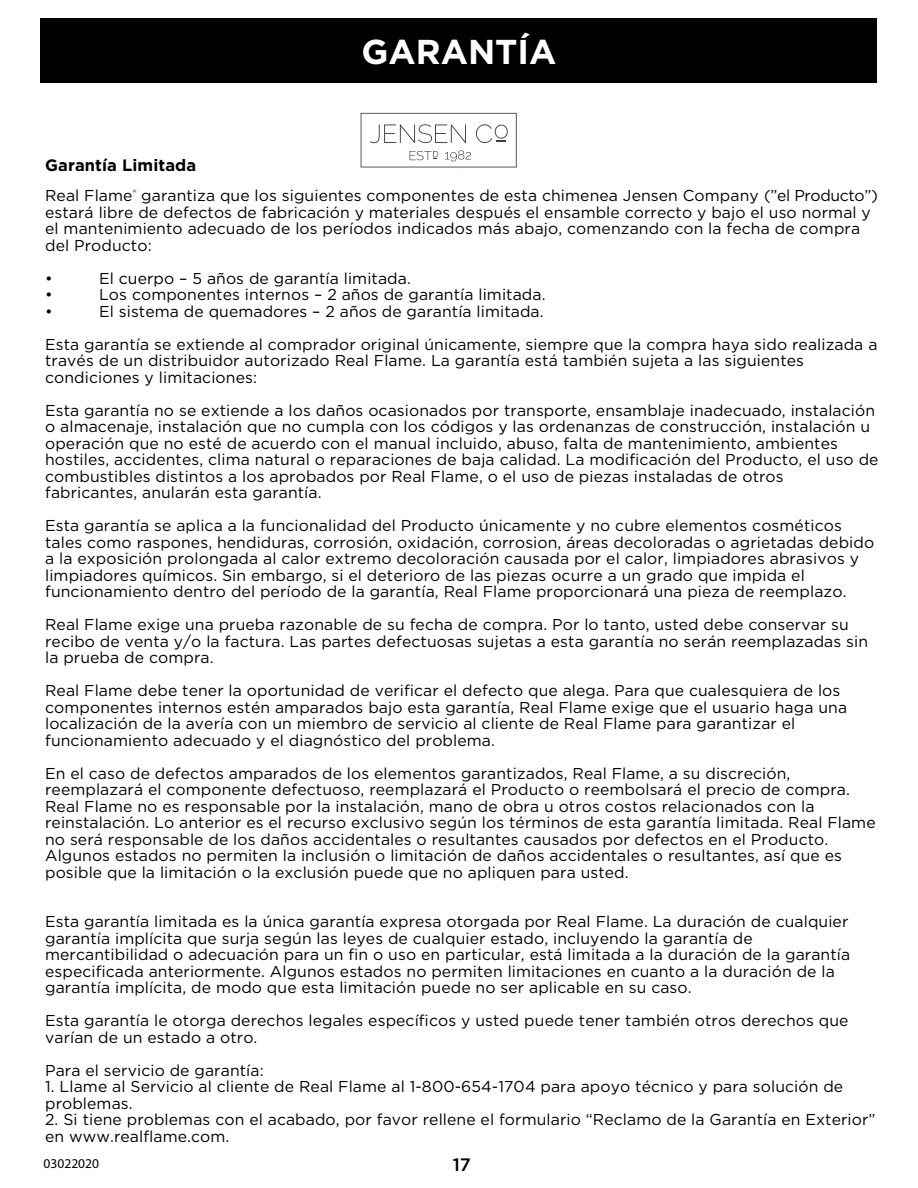
<style>
.page{position:relative;width:918px;height:1188px;background:#fff}
.page>*{position:absolute;margin:0;border:0;box-sizing:border-box;transform-origin:0 0}
.t1{font:700 34.5px "Gotham";color:#fff}
.t2{font:500 18px "Gotham";color:#000}
.t3{font:700 16.5px "Gotham";letter-spacing:.005em;color:#000}
.t4{font:15.75px/16.5px "Gotham";letter-spacing:.005em;color:#000}
.t5{font:13.5px "Myriad Pro";color:#000}
</style>
<div class="page">
<div style="left:40px;top:18px;width:838px;height:65px;background:#000"></div>
<svg style="left:361px;top:113px;width:156px;height:58px"></svg>
<h1 class="t1" style="left:362px;top:28px;width:196px">GARANTÍA</h1>
<p class="t3" style="left:45px;top:154px;width:153px">Garantía Limitada</p>
<p class="t4" style="left:45px;top:187px;width:834px">Real Flame<sup>®</sup> garantiza que los siguientes componentes de esta chimenea Jensen Company (”el Producto”) estará libre de defectos de fabricación y materiales después el ensamble correcto y bajo el uso normal y el mantenimiento adecuado de los períodos indicados más abajo, comenzando con la fecha de compra del Producto:</p>
<p class="t4" style="left:45px;top:269px;width:9px">•</p>
<p class="t4" style="left:99px;top:269px;width:313px">El cuerpo – 5 años de garantía limitada.</p>
<p class="t4" style="left:45px;top:286px;width:9px">•</p>
<p class="t4" style="left:99px;top:286px;width:448px">Los componentes internos – 2 años de garantía limitada.</p>
<p class="t4" style="left:45px;top:302px;width:9px">•</p>
<p class="t4" style="left:45px;top:294px;width:834px;line-height:33px;text-indent:54px">El sistema de quemadores – 2 años de garantía limitada.<br>Esta garantía se extiende al comprador original únicamente, siempre que la compra haya sido realizada a</p>
<p class="t4" style="left:45px;top:352px;width:761px">través de un distribuidor autorizado Real Flame. La garantía está también sujeta a las siguientes condiciones y limitaciones:</p>
<p class="t4" style="left:45px;top:401px;width:835px">Esta garantía no se extiende a los daños ocasionados por transporte, ensamblaje inadecuado, instalación o almacenaje, instalación que no cumpla con los códigos y las ordenanzas de construcción, instalación u operación que no esté de acuerdo con el manual incluido, abuso, falta de mantenimiento, ambientes hostiles, accidentes, clima natural o reparaciones de baja calidad. La modificación del Producto, el uso de combustibles distintos a los aprobados por Real Flame, o el uso de piezas instaladas de otros fabricantes, anularán esta garantía.</p>
<p class="t4" style="left:45px;top:517px;width:831px">Esta garantía se aplica a la funcionalidad del Producto únicamente y no cubre elementos cosméticos tales como raspones, hendiduras, corrosión, oxidación, corrosion, áreas decoloradas o agrietadas debido a la exposición prolongada al calor extremo decoloración causada por el calor, limpiadores abrasivos y limpiadores químicos. Sin embargo, si el deterioro de las piezas ocurre a un grado que impida el funcionamiento dentro del período de la garantía, Real Flame proporcionará una pieza de reemplazo.</p>
<p class="t4" style="left:45px;top:616px;width:824px">Real Flame exige una prueba razonable de su fecha de compra. Por lo tanto, usted debe conservar su recibo de venta y/o la factura. Las partes defectuosas sujetas a esta garantía no serán reemplazadas sin la prueba de compra.</p>
<p class="t4" style="left:45px;top:682px;width:803px">Real Flame debe tener la oportunidad de verificar el defecto que alega. Para que cualesquiera de los componentes internos estén amparados bajo esta garantía, Real Flame exige que el usuario haga una localización de la avería con un miembro de servicio al cliente de Real Flame para garantizar el funcionamiento adecuado y el diagnóstico del problema.</p>
<p class="t4" style="left:45px;top:765px;width:832px">En el caso de defectos amparados de los elementos garantizados, Real Flame, a su discreción, reemplazará el componente defectuoso, reemplazará el Producto o reembolsará el precio de compra.<br>Real Flame no es responsable por la instalación, mano de obra u otros costos relacionados con la reinstalación. Lo anterior es el recurso exclusivo según los términos de esta garantía limitada. Real Flame no será responsable de los daños accidentales o resultantes causados por defectos en el Producto.<br>Algunos estados no permiten la inclusión o limitación de daños accidentales o resultantes, así que es posible que la limitación o la exclusión puede que no apliquen para usted.</p>
<p class="t4" style="left:45px;top:913px;width:807px">Esta garantía limitada es la única garantía expresa otorgada por Real Flame. La duración de cualquier garantía implícita que surja según las leyes de cualquier estado, incluyendo la garantía de mercantibilidad o adecuación para un fin o uso en particular, está limitada a la duración de la garantía especificada anteriormente. Algunos estados no permiten limitaciones en cuanto a la duración de la garantía implícita, de modo que esta limitación puede no ser aplicable en su caso.</p>
<p class="t4" style="left:45px;top:1012px;width:805px">Esta garantía le otorga derechos legales específicos y usted puede tener también otros derechos que varían de un estado a otro.</p>
<p class="t4" style="left:45px;top:1062px;width:220px">Para el servicio de garantía:</p>
<p class="t4" style="left:45px;top:1078px;width:800px">1. Llame al Servicio al cliente de Real Flame al 1-800-654-1704 para apoyo técnico y para solución de problemas.</p>
<p class="t4" style="left:45px;top:1111px;width:832px">2. Si tiene problemas con el acabado, por favor rellene el formulario “Reclamo de la Garantía en Exterior” en www.realflame.com.</p>
<p class="t5" style="left:44px;top:1155px;width:57px">03022020</p>
<p class="t2" style="left:453px;top:1153px;width:20px">17</p>
</div>
